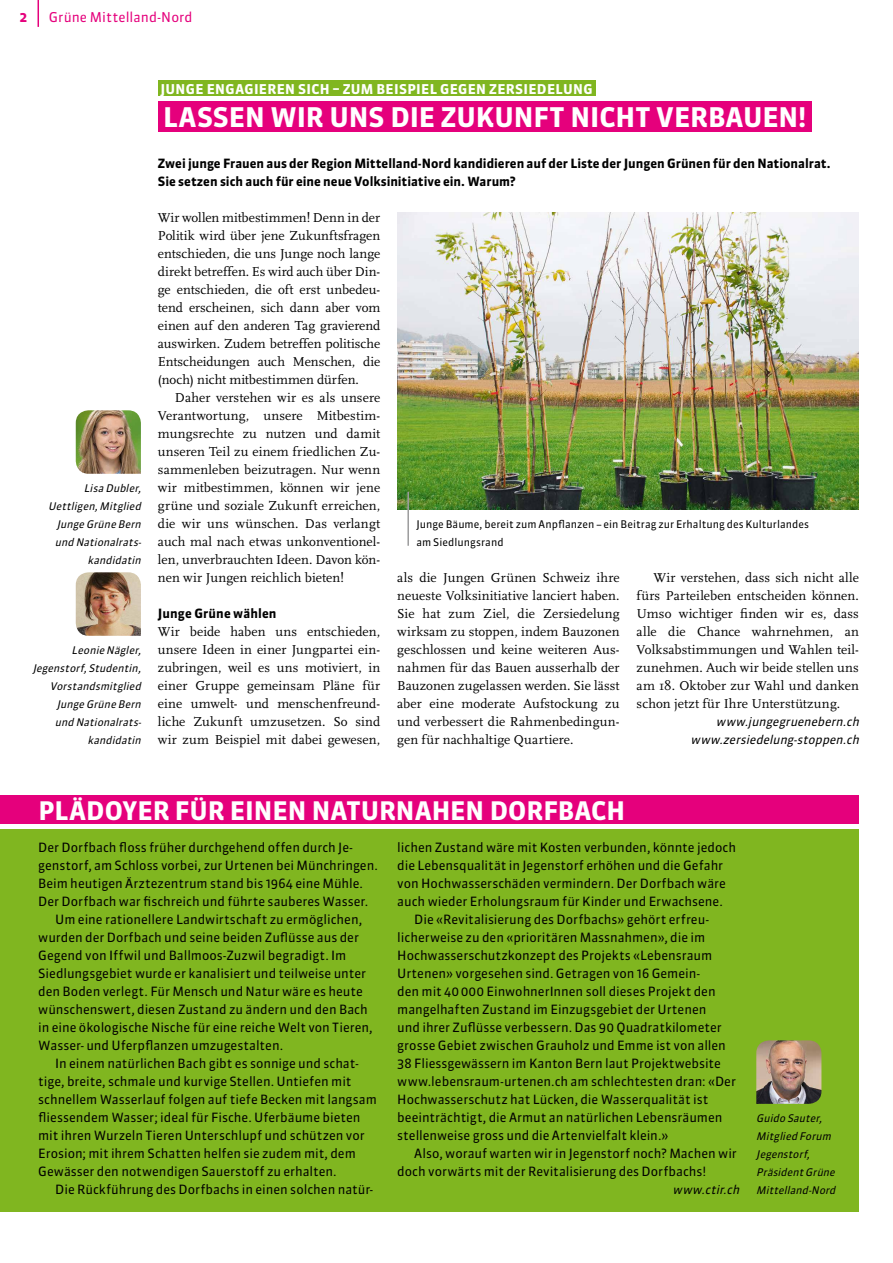
<style>
.page{position:relative;width:893px;height:1263px;background:#fff}
.page>*{position:absolute;margin:0;border:0;box-sizing:border-box;transform-origin:0 0}
.t1{font:700 27px "Sanuk OT";color:#fff}
.t2{font:700 25.5px "Sanuk OT";letter-spacing:.005em;color:#fff}
.t3{font:13.5px/18px "FF Scala";letter-spacing:.005em;color:#000;text-align:justify}
.t4{font:700 13.5px "Sanuk OT";letter-spacing:.03em;color:#fff}
.t5{font:13.5px "Sanuk OT";letter-spacing:.005em;color:#e5007c}
.t6{font:700 13.5px "Sanuk OT";color:#e5007c}
.t7{font:12.75px "Sanuk OT";color:#000}
.t8{font:700 12.75px/18px "Sanuk OT";color:#000}
.t9{font:italic 12px/18px "Sanuk OT";color:#000;text-align:right}
.t10{font:italic 10.5px/18px "Sanuk OT";color:#000;text-align:right}
.t11{font:10.5px/18px "Sanuk OT";color:#000}
</style>
<div class="page">
<svg style="left:38px;top:0;width:1px;height:27px"></svg>
<div style="left:0;top:829px;width:859px;height:383px;background:#80b620"></div>
<div style="left:0;top:795px;width:859px;height:29px;background:#e5007c"></div>
<img style="left:756px;top:1040px;width:65px;height:64px">
<div style="left:158px;top:101px;width:653px;height:31px;background:#e5007c"></div>
<div style="left:158px;top:81px;width:437px;height:15px;background:#80b620"></div>
<img style="left:397px;top:212px;width:462px;height:298px">
<hr style="left:407px;top:492px;width:2px;height:54px;background:#9c9c9d">
<img style="left:76px;top:572px;width:65px;height:64px">
<img style="left:76px;top:410px;width:65px;height:64px">
<p class="t6" style="left:20px;top:9px;width:10px">2</p>
<p class="t5" style="left:49px;top:9px;width:145px">Grüne Mittelland-Nord</p>
<p class="t4" style="left:160px;top:80px;width:194px">Junge engagieren sich – zum</p>
<p class="t4" style="left:376px;top:80px;width:9px">Beispie</p>
<p class="t4" style="left:430px;top:80px;width:21px">l gege</p>
<p class="t4" style="left:476px;top:80px;width:48px">n Zersiede</p>
<p class="t4" style="left:555px;top:80px;width:37px">lung</p>
<h1 class="t1" style="left:163px;top:100px;width:242px">Lassen wi r uns die</h1>
<h1 class="t1" style="left:441px;top:100px;width:367px">Zukunft nicht verbauen!</h1>
<p class="t8" style="left:158px;top:154px;width:674px">Zwei junge Frauen aus der Region Mittelland-Nord kandidieren auf der Liste der Jungen Grünen für den Nationalrat.<br>Sie setzen sich auch für eine neue Volksinitiative ein. Warum?</p>
<p class="t10" style="left:48px;top:479px;width:97px">Lisa Dubler,<br>Uettligen,Mitglied<br>Junge Grüne Bern und Nationalrats&shy;kandidatin</p>
<p class="t10" style="left:33px;top:641px;width:113px">Leonie Nägler,<br>Jegenstorf,Studentin,<br>Vorstandsmitglied<br>Junge Grüne Bern und Nationalrats&shy;kandidatin</p>
<p class="t3" style="left:158px;top:209px;width:224px">Wir wollen mitbestimmen! Denn in der Politik wird über jene Zukunftsfragen entschieden, die uns Junge noch lange direkt betreffen. Es wird auch über Din&shy;ge entschieden, die oft erst unbedeu&shy;tend erscheinen, sich dann aber vom einen auf den anderen Tag gravierend auswirken. Zudem betreffen politische Entscheidungen auch Menschen, die (noch) nicht mitbestimmen dürfen.</p>
<p class="t3" style="left:158px;top:389px;width:224px;text-indent:17px">Daher verstehen wir es als unsere Verantwortung, unsere Mitbestim&shy;mungsrechte zu nutzen und damit unseren Teil zu einem friedlichen Zu&shy;sammenleben beizutragen. Nur wenn wir mitbestimmen, können wir jene grüne und soziale Zukunft erreichen, die wir uns wünschen. Das verlangt auch mal nach etwas unkonventionel&shy;len, unverbrauchten Ideen. Davon kön&shy;nen wir Jungen reichlich bieten!</p>
<p class="t8" style="left:158px;top:604px;width:120px">Junge Grüne wählen</p>
<p class="t3" style="left:158px;top:623px;width:224px">Wir beide haben uns entschieden, unsere Ideen in einer Jungpartei ein&shy;zubringen, weil es uns motiviert, in einer Gruppe gemeinsam Pläne für eine umwelt- und menschenfreund&shy;liche Zukunft umzusetzen. So sind wir zum Beispiel mit dabei gewesen,</p>
<p class="t11" style="left:416px;top:515px;width:394px">Junge Bäume, bereit zum Anpflanzen – ein Beitrag zur Erhaltung des Kulturlandes am Siedlungsrand</p>
<p class="t3" style="left:637px;top:569px;width:224px;text-indent:17px">Wir verstehen, dass sich nicht alle fürs Parteileben entscheiden können.<br>Umso wichtiger finden wir es, dass alle die Chance wahrnehmen, an Volksabstimmungen und Wahlen teil&shy;zunehmen. Auch wir beide stellen uns am 18. Oktober zur Wahl und danken schon jetzt für Ihre Unterstützung.</p>
<p class="t9" style="left:691px;top:712px;width:173px">www.jungegruenebern.ch www.zersiedelung-stoppen.ch</p>
<p class="t3" style="left:397px;top:569px;width:224px">als die Jungen Grünen Schweiz ihre neueste Volksinitiative lanciert haben.<br>Sie hat zum Ziel, die Zersiedelung wirksam zu stoppen, indem Bauzonen geschlossen und keine weiteren Aus&shy;nahmen für das Bauen ausserhalb der Bauzonen zugelassen werden. Sie lässt aber eine moderate Aufstockung zu und verbessert die Rahmenbedingun&shy;gen für nachhaltige Quartiere.</p>
<h2 class="t2" style="left:38px;top:795px;width:588px">Plädoyer für ei nen naturnahen Dorfbach</h2>
<p class="t7" style="left:38px;top:839px;width:316px">Der Dorfbach floss früher durchgehend offen durch Je-</p>
<p class="t7" style="left:38px;top:857px;width:341px">genstorf, am Schloss vorbei, zur Urtenen bei Münchringen.</p>
<p class="t7" style="left:38px;top:875px;width:326px">Beim heutigen Ärztezentrum stand bis 1964 eine Mühle.</p>
<p class="t7" style="left:38px;top:893px;width:332px">Der Dorfbach war fischreich und führte sauberes Wasser.</p>
<p class="t7" style="left:55px;top:911px;width:308px">Um eine rationellere Landwirtschaft zu ermöglichen,</p>
<p class="t7" style="left:38px;top:929px;width:322px">wurden der Dorfbach und seine beiden Zuflüsse aus der</p>
<p class="t7" style="left:38px;top:947px;width:310px">Gegend von Iffwil und Ballmoos-Zuzwil begradigt. Im</p>
<p class="t7" style="left:38px;top:965px;width:329px">Siedlungsgebiet wurde er kanalisiert und teilweise unter</p>
<p class="t7" style="left:38px;top:983px;width:326px">den Boden verlegt. Für Mensch und Natur wäre es heute</p>
<p class="t7" style="left:38px;top:1001px;width:331px">wünschenswert, diesen Zustand zu ändern und den Bach</p>
<p class="t7" style="left:38px;top:1019px;width:336px">in eine ökologische Nische für eine reiche Welt von Tieren,</p>
<p class="t7" style="left:38px;top:1037px;width:246px">Wasser- und Uferpflanzen umzugestalten.</p>
<p class="t7" style="left:55px;top:1055px;width:305px">In einem natürlichen Bach gibt es sonnige und schat-</p>
<p class="t7" style="left:38px;top:1073px;width:315px">tige, breite, schmale und kurvige Stellen. Untiefen mit</p>
<p class="t7" style="left:38px;top:1091px;width:340px">schnellem Wasserlauf folgen auf tiefe Becken mit langsam</p>
<p class="t7" style="left:38px;top:1109px;width:324px">fliessendem Wasser; ideal für Fische. Uferbäume bieten</p>
<p class="t7" style="left:38px;top:1127px;width:328px">mit ihren Wurzeln Tieren Unterschlupf und schützen vor</p>
<p class="t7" style="left:38px;top:1145px;width:319px">Erosion; mit ihrem Schatten helfen sie zudem mit, dem</p>
<p class="t7" style="left:38px;top:1163px;width:300px">Gewässer den notwendigen Sauerstoff zu erhalten.</p>
<p class="t7" style="left:55px;top:1181px;width:319px">Die Rückführung des Dorfbachs in einen solchen natür-</p>
<p class="t7" style="left:397px;top:839px;width:340px">lichen Zustand wäre mit Kosten verbunden, könnte jedoch</p>
<p class="t7" style="left:397px;top:857px;width:327px">die Lebensqualität in Jegenstorf erhöhen und die Gefahr</p>
<p class="t7" style="left:397px;top:875px;width:330px">von Hochwasserschäden vermindern. Der Dorfbach wäre</p>
<p class="t7" style="left:397px;top:893px;width:327px">auch wieder Erholungsraum für Kinder und Erwachsene.</p>
<p class="t7" style="left:414px;top:911px;width:296px">Die «Revitalisierung des Dorfbachs» gehört erfreu-</p>
<p class="t7" style="left:397px;top:929px;width:309px">licherweise zu den «prioritären Massnahmen», die im</p>
<p class="t7" style="left:397px;top:947px;width:316px">Hochwasserschutzkonzept des Projekts «Lebensraum</p>
<p class="t7" style="left:397px;top:965px;width:304px">Urtenen» vorgesehen sind. Getragen von 16 Gemein-</p>
<p class="t7" style="left:397px;top:983px;width:320px">den mit 40000 EinwohnerInnen soll dieses Projekt den</p>
<p class="t7" style="left:397px;top:1001px;width:311px">mangelhaften Zustand im Einzugsgebiet der Urtenen</p>
<p class="t7" style="left:397px;top:1019px;width:326px">und ihrer Zuflüsse verbessern. Das 90 Quadratkilometer</p>
<p class="t7" style="left:397px;top:1037px;width:330px">grosse Gebiet zwischen Grauholz und Emme ist von allen</p>
<p class="t7" style="left:397px;top:1055px;width:325px">38 Fliessgewässern im Kanton Bern laut Projektwebsite</p>
<p class="t7" style="left:397px;top:1073px;width:340px">www.lebensraum-urtenen.ch am schlechtesten dran: «Der</p>
<p class="t7" style="left:397px;top:1091px;width:313px">Hochwasserschutz hat Lücken, die Wasserqualität ist</p>
<p class="t7" style="left:397px;top:1109px;width:327px">beeinträchtigt, die Armut an natürlichen Lebensräumen</p>
<p class="t7" style="left:397px;top:1127px;width:273px">stellenweise gross und die Artenvielfalt klein.»</p>
<p class="t7" style="left:414px;top:1145px;width:324px">Also, worauf warten wir in Jegenstorf noch? Machen wir</p>
<p class="t7" style="left:397px;top:1163px;width:310px">doch vorwärts mit der Revitalisierung des Dorfbachs!</p>
<p class="t9" style="left:673px;top:1180px;width:71px">www.ctir.ch</p>
<p class="t10" style="left:756px;top:1109px;width:84px;text-align:left">Guido Sauter,<br>Mitglied Forum<br>Jegenstorf,<br>PräsidentGrüne<br>Mittelland-Nord</p>
</div>
